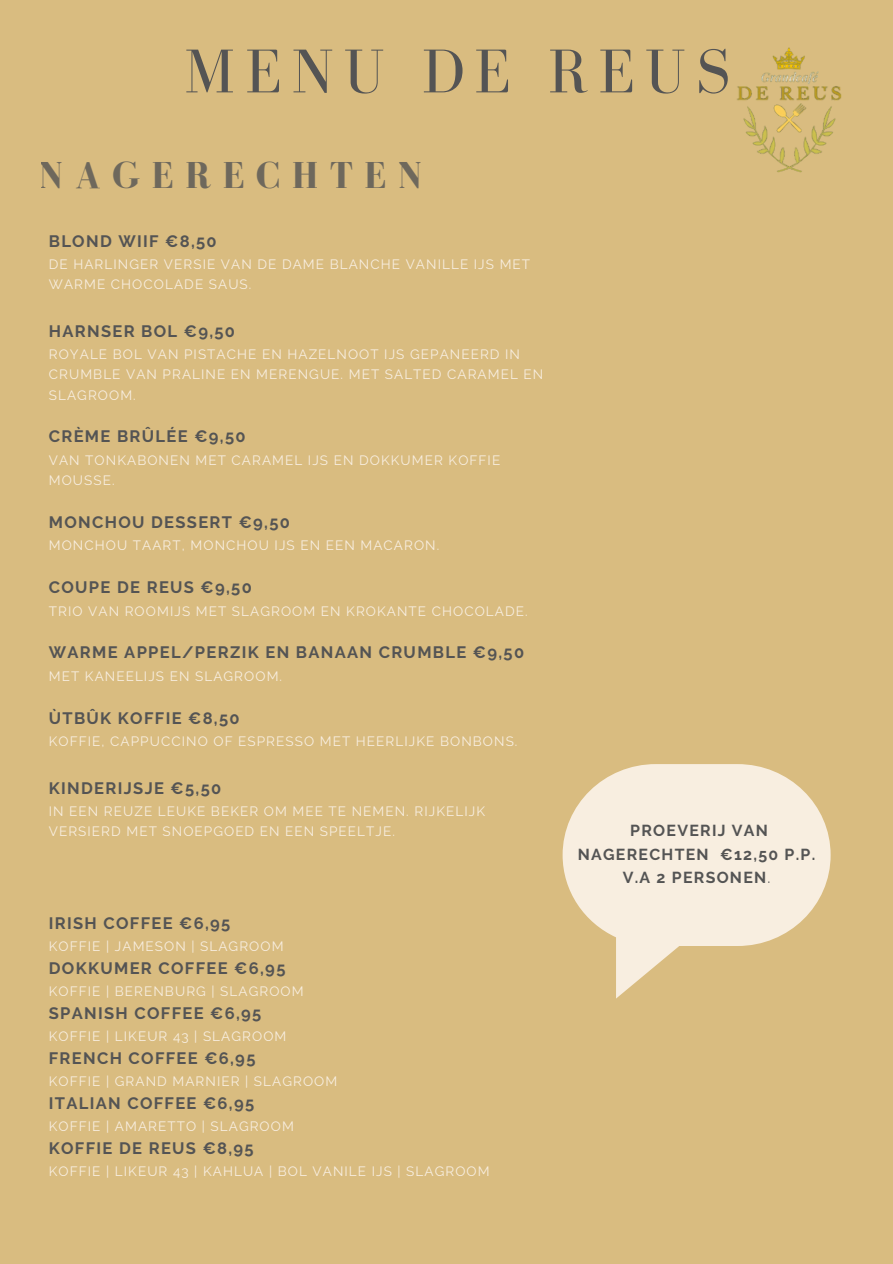
<style>
.page{position:relative;width:893px;height:1264px;background:#fff}
.page>*{position:absolute;margin:0;border:0;box-sizing:border-box;transform-origin:0 0}
.t1{font:63.6px "Bodoni FLF";letter-spacing:.16em;color:#545454}
.t2{font:700 38.55px "Bodoni FLF";letter-spacing:.3em;color:#545454}
.t3{font:700 16.5px "Raleway";letter-spacing:.08em;color:#545454}
.t4{font:700 15.9px/23.7px "Raleway";letter-spacing:.08em;color:#545454;text-align:center}
.t5{font:13.5px/20.2px "Raleway";letter-spacing:.08em;color:#f8eee0}
.s1{font-weight:400}
</style>
<div class="page">
<div style="left:0;top:0;width:892px;height:1263px;background:#d9bc80"></div>
<svg style="left:562px;top:764px;width:268px;height:182px;background:#f3e6d1"></svg>
<img style="left:737px;top:47px;width:105px;height:126px">
<p class="t1" style="left:184px;top:37px;width:547px">MENU DE REUS</p>
<h2 class="t2" style="left:40px;top:154px;width:383px">NAGERECHTEN</h2>
<p class="t3" style="left:49px;top:231px;width:169px">BLOND WIIF €8,50</p>
<h1 class="t5" style="left:49px;top:254px;width:483px">DE HARLINGER VERSIE VAN DE DAME BLANCHE VANILLE IJS MET<br>WARME CHOCOLADE SAUS.</h1>
<h2 class="t3" style="left:49px;top:321px;width:188px">HARNSER BOL €9,50</h2>
<p class="t5" style="left:49px;top:344px;width:496px">ROYALE BOL VAN PISTACHE EN HAZELNOOT IJS GEPANEERD IN<br>CRUMBLE VAN PRALINE EN MERENGUE. MET SALTED CARAMEL EN<br>SLAGROOM.</p>
<p class="t3" style="left:49px;top:427px;width:198px">CRÈME BRÛLÉE €9,50</p>
<p class="t5" style="left:49px;top:450px;width:453px">VAN TONKABONEN MET CARAMEL IJS EN DOKKUMER KOFFIE<br>MOUSSE.</p>
<p class="t3" style="left:49px;top:512px;width:243px">MONCHOU DESSERT €9,50</p>
<p class="t5" style="left:49px;top:535px;width:392px">MONCHOU TAART, MONCHOU IJS EN EEN MACARON.</p>
<p class="t3" style="left:49px;top:577px;width:204px">COUPE DE REUS €9,50</p>
<p class="t5" style="left:49px;top:601px;width:480px">TRIO VAN ROOMIJS MET SLAGROOM EN KROKANTE CHOCOLADE.</p>
<p class="t3" style="left:49px;top:643px;width:477px">WARME APPEL/PERZIK EN BANAAN CRUMBLE €9,50</p>
<p class="t5" style="left:49px;top:666px;width:235px">MET KANEELIJS EN SLAGROOM.</p>
<p class="t3" style="left:49px;top:708px;width:192px">ÙTBÛK KOFFIE €8,50</p>
<p class="t5" style="left:49px;top:731px;width:470px">KOFFIE, CAPPUCCINO OF ESPRESSO MET HEERLIJKE BONBONS.</p>
<p class="t3" style="left:49px;top:778px;width:174px">KINDERIJSJE €5,50</p>
<h3 class="t5" style="left:49px;top:801px;width:438px">IN EEN REUZE LEUKE BEKER OM MEE TE NEMEN. RIJKELIJK<br>VERSIERD MET SNOEPGOED EN EEN SPEELTJE.</h3>
<p class="t3" style="left:49px;top:913px;width:183px">IRISH COFFEE €6,95</p>
<p class="t5" style="left:49px;top:936px;width:236px">KOFFIE | JAMESON | SLAGROOM</p>
<p class="t3" style="left:49px;top:958px;width:238px">DOKKUMER COFFEE €6,95</p>
<p class="t5" style="left:49px;top:981px;width:256px">KOFFIE | BERENBURG | SLAGROOM</p>
<p class="t3" style="left:49px;top:1003px;width:214px">SPANISH COFFEE €6,95</p>
<p class="t5" style="left:49px;top:1026px;width:239px">KOFFIE | LIKEUR 43 | SLAGROOM</p>
<p class="t3" style="left:49px;top:1048px;width:208px">FRENCH COFFEE €6,95</p>
<p class="t5" style="left:49px;top:1071px;width:290px">KOFFIE | GRAND MARNIER | SLAGROOM</p>
<p class="t3" style="left:49px;top:1093px;width:207px">ITALIAN COFFEE €6,95</p>
<p class="t5" style="left:49px;top:1116px;width:246px">KOFFIE | AMARETTO | SLAGROOM</p>
<p class="t3" style="left:49px;top:1138px;width:206px">KOFFIE DE REUS €8,95</p>
<p class="t5" style="left:49px;top:1161px;width:442px">KOFFIE | LIKEUR 43 | KAHLUA | BOL VANILE IJS | SLAGROOM</p>
<p class="t4" style="left:577px;top:818px;width:239px">PROEVERIJ VAN<br>NAGERECHTEN €12,50 P.P.<br>V.A 2 PERSONEN<span class="s1">.</span></p>
</div>
